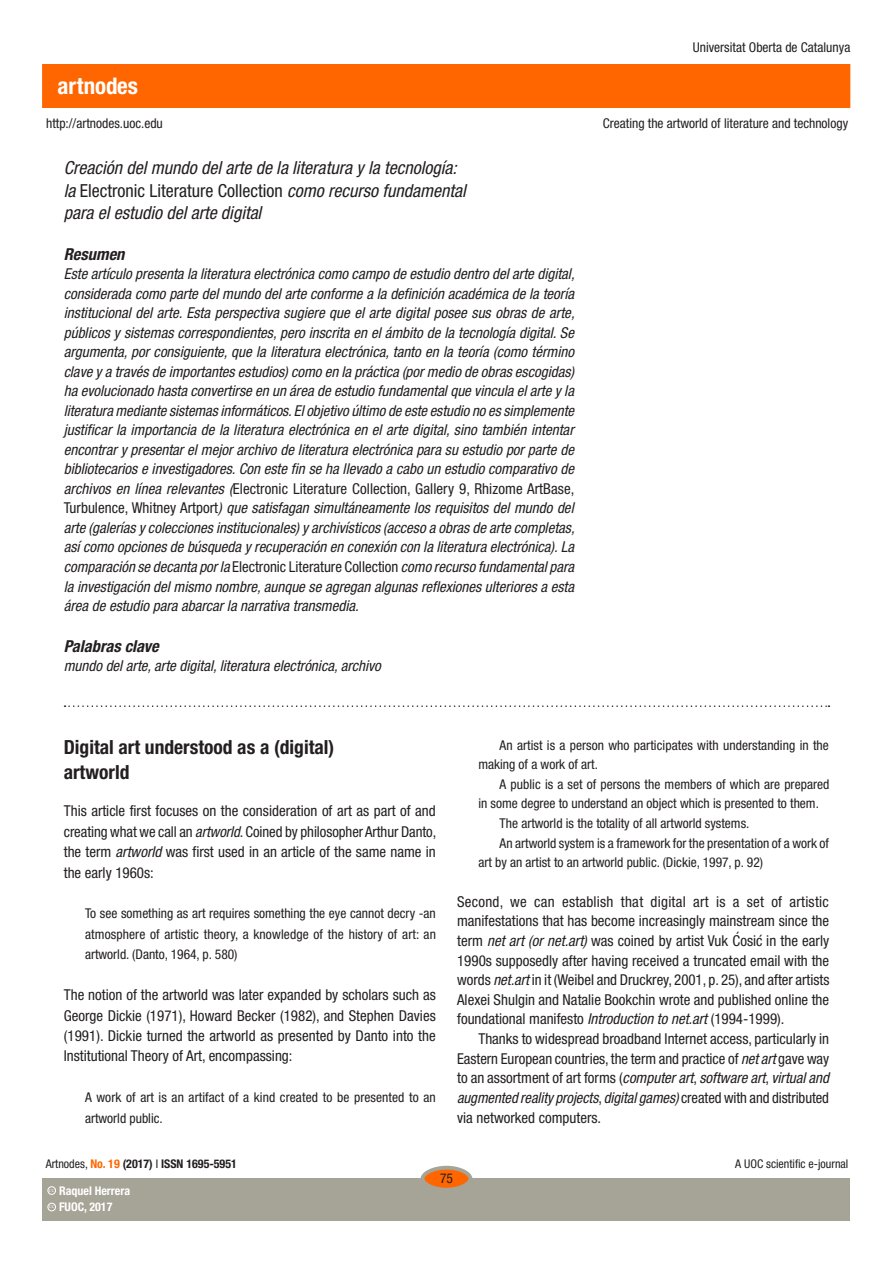
<style>
.page{position:relative;width:893px;height:1263px;background:#fff}
.page>*{position:absolute;margin:0;border:0;box-sizing:border-box;transform-origin:0 0}
.t1{font:700 condensed 22.95px "Helvetica Neue LT Std";color:#fff}
.SUBTITOLS{font:700 condensed 19.5px/24.9px "Helvetica Neue LT Std";color:#231f20}
.titol_resum{font:italic condensed 18px/22.5px "Helvetica Neue LT Std";color:#231f20}
.subtitols_resums{font:italic 700 condensed 16.5px "Helvetica Neue LT Std";color:#231f20}
.text_general_primerp{font:italic condensed 15px/19.5px "Helvetica Neue LT Std";color:#231f20;text-align:justify}
.text_general_primerp-2{font:condensed 15px/20.4px "Helvetica Neue LT Std";color:#231f20;text-align:justify}
.text_general{font:condensed 15px/19.6px "Helvetica Neue LT Std";color:#231f20;text-align:justify}
.TEXTCITAT{font:condensed 13.5px/20.4px "Helvetica Neue LT Std";color:#231f20}
.t2{font:700 condensed 12px "Helvetica Neue LT Std";color:#231f20}
.t3{font:condensed 12px "Helvetica Neue LT Std";color:#231f20}
.t4{font:700 condensed 12px "Helvetica Neue LT Std";color:#fff}
.t5{font:600 3.9px "Adobe Caslon Pro";color:#fff}
.s1{font-style:normal}
.s2{font-style:italic}
.s3{font-weight:400}
.s4{color:#f60}
</style>
<div class="page">
<div style="left:43px;top:65px;width:807px;height:42px;background:#f60"></div>
<div style="left:43px;top:1178px;width:807px;height:42px;background:#a6a397"></div>
<div style="left:422px;top:1168px;width:48px;height:21px;background:#f60;border-radius:50%"></div>
<div style="left:421px;top:1166px;width:51px;height:25px;border:4px solid #a6a397;border-radius:50%"></div>
<div style="left:48px;top:1203px;width:8px;height:8px;border:1px solid #fff;border-radius:50%"></div>
<div style="left:48px;top:1186px;width:8px;height:8px;border:1px solid #fff;border-radius:50%"></div>
<svg style="left:65px;top:705px;width:764px;height:2px"></svg>
<h1 class="t1" style="left:58px;top:72px;width:82px">artnodes</h1>
<p class="TEXTCITAT" style="left:46px;top:113px;width:118px">http://artnodes.uoc.edu</p>
<p class="titol_resum" style="left:64px;top:157px;width:403px">Creación del mundo del arte de la literatura y la tecnología: la <span class="s1">Electronic Literature Collection</span> como recurso fundamental para el estudio del arte digital</p>
<p class="subtitols_resums" style="left:64px;top:244px;width:62px">Resumen</p>
<p class="text_general_primerp" style="left:64px;top:265px;width:512px">Este artículo presenta la literatura electrónica como campo de estudio dentro del arte digital, considerada como parte del mundo del arte conforme a la definición académica de la teoría institucional del arte. Esta perspectiva sugiere que el arte digital posee sus obras de arte, públicos y sistemas correspondientes, pero inscrita en el ámbito de la tecnología digital. Se argumenta, por consiguiente, que la literatura electrónica, tanto en la teoría (como término clave y a través de importantes estudios) como en la práctica (por medio de obras escogidas) ha evolucionado hasta convertirse en un área de estudio fundamental que vincula el arte y la literatura mediante sistemas informáticos. El objetivo último de este estudio no es simplemente justificar la importancia de la literatura electrónica en el arte digital, sino también intentar encontrar y presentar el mejor archivo de literatura electrónica para su estudio por parte de bibliotecarios e investigadores. Con este fin se ha llevado a cabo un estudio comparativo de archivos en línea relevantes (<span class="s1">Electronic Literature Collection, Gallery 9, Rhizome ArtBase, Turbulence, Whitney Artport</span>) que satisfagan simultáneamente los requisitos del mundo del arte (galerías y colecciones institucionales) y archivísticos (acceso a obras de arte completas, así como opciones de búsqueda y recuperación en conexión con la literatura electrónica). La comparación se decanta por la <span class="s1">Electronic Literature Collection</span> como recurso fundamental para la investigación del mismo nombre, aunque se agregan algunas reflexiones ulteriores a esta área de estudio para abarcar la narrativa transmedia.</p>
<p class="subtitols_resums" style="left:64px;top:636px;width:97px">Palabras clave</p>
<p class="text_general_primerp" style="left:64px;top:656px;width:319px">mundo del arte, arte digital, literatura electrónica, archivo</p>
<p class="TEXTCITAT" style="left:693px;top:37px;width:159px">Universitat Oberta de Catalunya</p>
<p class="TEXTCITAT" style="left:603px;top:113px;width:247px">Creating the artworld of literature and technology</p>
<p class="SUBTITOLS" style="left:64px;top:734px;width:272px">Digital art understood as a (digital) artworld</p>
<p class="text_general_primerp-2" style="left:64px;top:801px;width:374px">This article first focuses on the consideration of art as part of and creating what we call an <span class="s2">artworld</span>. Coined by philosopher Arthur Danto, the term <span class="s2">artworld</span> was first used in an article of the same name in the early 1960s:</p>
<p class="TEXTCITAT" style="left:85px;top:903px;width:352px;text-align:justify">To see something as art requires something the eye cannot decry -an atmosphere of artistic theory, a knowledge of the history of art: an artworld. (Danto, 1964, p. 580)</p>
<p class="text_general_primerp-2" style="left:64px;top:984px;width:374px">The notion of the artworld was later expanded by scholars such as George Dickie (1971), Howard Becker (1982), and Stephen Davies (1991). Dickie turned the artworld as presented by Danto into the Institutional Theory of Art, encompassing:</p>
<p class="TEXTCITAT" style="left:85px;top:1087px;width:352px">A work of art is an artifact of a kind created to be presented to an artworld public.</p>
<p class="TEXTCITAT" style="left:478px;top:735px;width:352px;line-height:19.6px;text-indent:21px">An artist is a person who participates with understanding in the making of a work of art.</p>
<p class="TEXTCITAT" style="left:478px;top:774px;width:353px;line-height:19.6px;text-indent:21px">A public is a set of persons the members of which are prepared in some degree to understand an object which is presented to them.</p>
<p class="TEXTCITAT" style="left:500px;top:813px;width:251px">The artworld is the totality of all artworld systems.</p>
<p class="TEXTCITAT" style="left:478px;top:833px;width:352px;line-height:19.6px;text-indent:21px">An artworld system is a framework for the presentation of a work of art by an artist to an artworld public. (Dickie, 1997, p. 92)</p>
<p class="text_general_primerp-2" style="left:457px;top:891px;width:374px;line-height:19.6px">Second, we can establish that digital art is a set of artistic manifestations that has become increasingly mainstream since the term <span class="s2">net art (or net.art)</span> was coined by artist Vuk C´osic´ in the early 1990s supposedly after having received a truncated email with the words <span class="s2">net.art</span> in it (Weibel and Druckrey, 2001, p. 25), and after artists Alexei Shulgin and Natalie Bookchin wrote and published online the foundational manifesto <span class="s2">Introduction to net.art</span> (1994-1999).</p>
<p class="text_general" style="left:457px;top:1029px;width:374px;text-indent:21px">Thanks to widespread broadband Internet access, particularly in Eastern European countries, the term and practice of <span class="s2">net art</span> gave way to an assortment of art forms (<span class="s2">computer art</span>, <span class="s2">software art</span>, <span class="s2">virtual and augmented reality projects</span>, <span class="s2">digital games)</span> created with and distributed via networked computers.</p>
<p class="t2" style="left:46px;top:1157px;width:193px"><span class="s3">Artnodes,</span> <span class="s4">No. 19</span> (2017) <span class="s3">I</span> ISSN 1695-5951</p>
<p class="t5" style="left:49px;top:1205px;width:7px">CC</p>
<p class="t4" style="left:59px;top:1200px;width:55px">FUOC, 2017</p>
<p class="t4" style="left:59px;top:1183px;width:73px">Raquel Herrera</p>
<p class="t5" style="left:49px;top:1188px;width:7px">CC</p>
<p class="TEXTCITAT" style="left:440px;top:1168px;width:14px">75</p>
<p class="t3" style="left:735px;top:1157px;width:115px">A UOC scientific e-journal</p>
</div>
